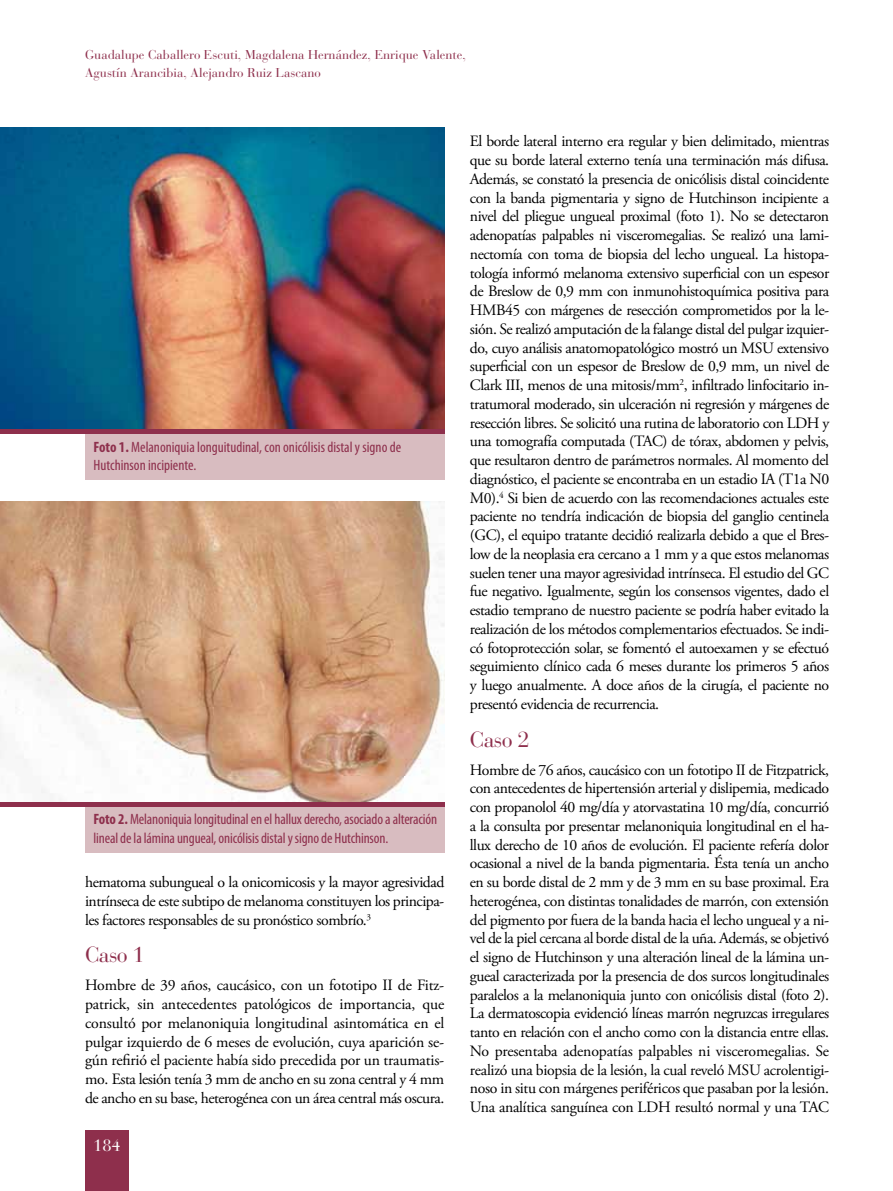
<style>
.page{position:relative;width:893px;height:1191px;background:#fff}
.page>*{position:absolute;margin:0;border:0;box-sizing:border-box;transform-origin:0 0}
.t1{font:21.75px "Bauer Bodoni";letter-spacing:-.03em;color:#8e2f4c}
.t2{font:16.5px "Bauer Bodoni";color:#fff}
.t3{font:15.75px/18.8px "Adobe Garamond Pro";letter-spacing:-.03em;color:#000;text-align:justify}
.t4{font:condensed 15px/18.8px "Myriad Pro";letter-spacing:-.01em;color:#8e2f4c}
.t5{font:12.75px/18px "Bauer Bodoni";color:#8e2f4c}
.s1{font-weight:700}
</style>
<div class="page">
<div style="left:85px;top:1130px;width:44px;height:61px;background:#8e2f4c"></div>
<img style="left:0;top:128px;width:444px;height:301px">
<img style="left:0;top:502px;width:444px;height:300px">
<div style="left:85px;top:431px;width:359px;height:48px;background:#d8bcc0"></div>
<div style="left:85px;top:804px;width:359px;height:48px;background:#d8bcc0"></div>
<div style="left:0;top:429px;width:444px;height:5px;background:#8e2f4c"></div>
<hr style="left:0;top:802px;width:444px;height:4px;background:#8e2f4c">
<p class="t5" style="left:85px;top:46px;width:383px">Guadalupe Caballero Escuti, Magdalena Hernández, Enrique Valente,<br>Agustín Arancibia, Alejandro Ruiz Lascano</p>
<p class="t4" style="left:94px;top:437px;width:309px"><span class="s1">Foto 1.</span> Melanoniquia longuitudinal, con onicólisis distal y signo de<br>Hutchinson incipiente.</p>
<p class="t4" style="left:94px;top:810px;width:345px"><span class="s1">Foto 2.</span> Melanoniquia longitudinal en el hallux derecho, asociado a alteración lineal de la lámina ungueal, onicólisis distal y signo de Hutchinson.</p>
<p class="t3" style="left:85px;top:873px;width:361px">hematoma subungueal o la onicomicosis y la mayor agresividad intrínseca de este subtipo de melanoma constituyen los principa&shy;les factores responsables de su pronóstico sombrío.<sup>3</sup></p>
<h1 class="t1" style="left:85px;top:941px;width:61px">Caso 1</h1>
<p class="t3" style="left:85px;top:976px;width:361px">Hombre de 39 años, caucásico, con un fototipo II de Fitz&shy;patrick, sin antecedentes patológicos de importancia, que consultó por melanoniquia longitudinal asintomática en el pulgar izquierdo de 6 meses de evolución, cuya aparición se&shy;gún refirió el paciente había sido precedida por un traumatis&shy;mo. Esta lesión tenía 3 mm de ancho en su zona central y 4 mm de ancho en su base, heterogénea con un área central más oscura.</p>
<p class="t2" style="left:93px;top:1135px;width:29px">184</p>
<p class="t3" style="left:470px;top:132px;width:361px">El borde lateral interno era regular y bien delimitado, mientras que su borde lateral externo tenía una terminación más difusa.<br>Además, se constató la presencia de onicólisis distal coincidente con la banda pigmentaria y signo de Hutchinson incipiente a nivel del pliegue ungueal proximal (foto 1). No se detectaron adenopatías palpables ni visceromegalias. Se realizó una lami&shy;nectomía con toma de biopsia del lecho ungueal. La histopa&shy;tología informó melanoma extensivo superficial con un espesor de Breslow de 0,9 mm con inmunohistoquímica positiva para HMB45 con márgenes de resección comprometidos por la le&shy;sión. Se realizó amputación de la falange distal del pulgar izquier&shy;do, cuyo análisis anatomopatológico mostró un MSU extensivo superficial con un espesor de Breslow de 0,9 mm, un nivel de Clark III, menos de una mitosis/mm<sup>2</sup>, infiltrado linfocitario in&shy;tratumoral moderado, sin ulceración ni regresión y márgenes de resección libres. Se solicitó una rutina de laboratorio con LDH y una tomografía computada (TAC) de tórax, abdomen y pelvis, que resultaron dentro de parámetros normales. Al momento del diagnóstico, el paciente se encontraba en un estadio IA (T1a N0<br>M0).<sup>4</sup> Si bien de acuerdo con las recomendaciones actuales este paciente no tendría indicación de biopsia del ganglio centinela (GC), el equipo tratante decidió realizarla debido a que el Bres&shy;low de la neoplasia era cercano a 1 mm y a que estos melanomas suelen tener una mayor agresividad intrínseca. El estudio del GC fue negativo. Igualmente, según los consensos vigentes, dado el estadio temprano de nuestro paciente se podría haber evitado la realización de los métodos complementarios efectuados. Se indi&shy;có fotoprotección solar, se fomentó el autoexamen y se efectuó seguimiento clínico cada 6 meses durante los primeros 5 años y luego anualmente. A doce años de la cirugía, el paciente no presentó evidencia de recurrencia.</p>
<h1 class="t1" style="left:470px;top:726px;width:61px">Caso 2</h1>
<p class="t3" style="left:470px;top:761px;width:361px">Hombre de 76 años, caucásico con un fototipo II de Fitzpatrick, con antecedentes de hipertensión arterial y dislipemia, medicado con propanolol 40 mg/día y atorvastatina 10 mg/día, concurrió a la consulta por presentar melanoniquia longitudinal en el ha&shy;llux derecho de 10 años de evolución. El paciente refería dolor ocasional a nivel de la banda pigmentaria. Ésta tenía un ancho en su borde distal de 2 mm y de 3 mm en su base proximal. Era heterogénea, con distintas tonalidades de marrón, con extensión del pigmento por fuera de la banda hacia el lecho ungueal y a ni&shy;vel de la piel cercana al borde distal de la uña. Además, se objetivó el signo de Hutchinson y una alteración lineal de la lámina un&shy;gueal caracterizada por la presencia de dos surcos longitudinales paralelos a la melanoniquia junto con onicólisis distal (foto 2).<br>La dermatoscopia evidenció líneas marrón negruzcas irregulares tanto en relación con el ancho como con la distancia entre ellas.<br>No presentaba adenopatías palpables ni visceromegalias. Se realizó una biopsia de la lesión, la cual reveló MSU acrolentigi&shy;noso in situ con márgenes periféricos que pasaban por la lesión.<br>Una analítica sanguínea con LDH resultó normal y una TAC</p>
</div>
